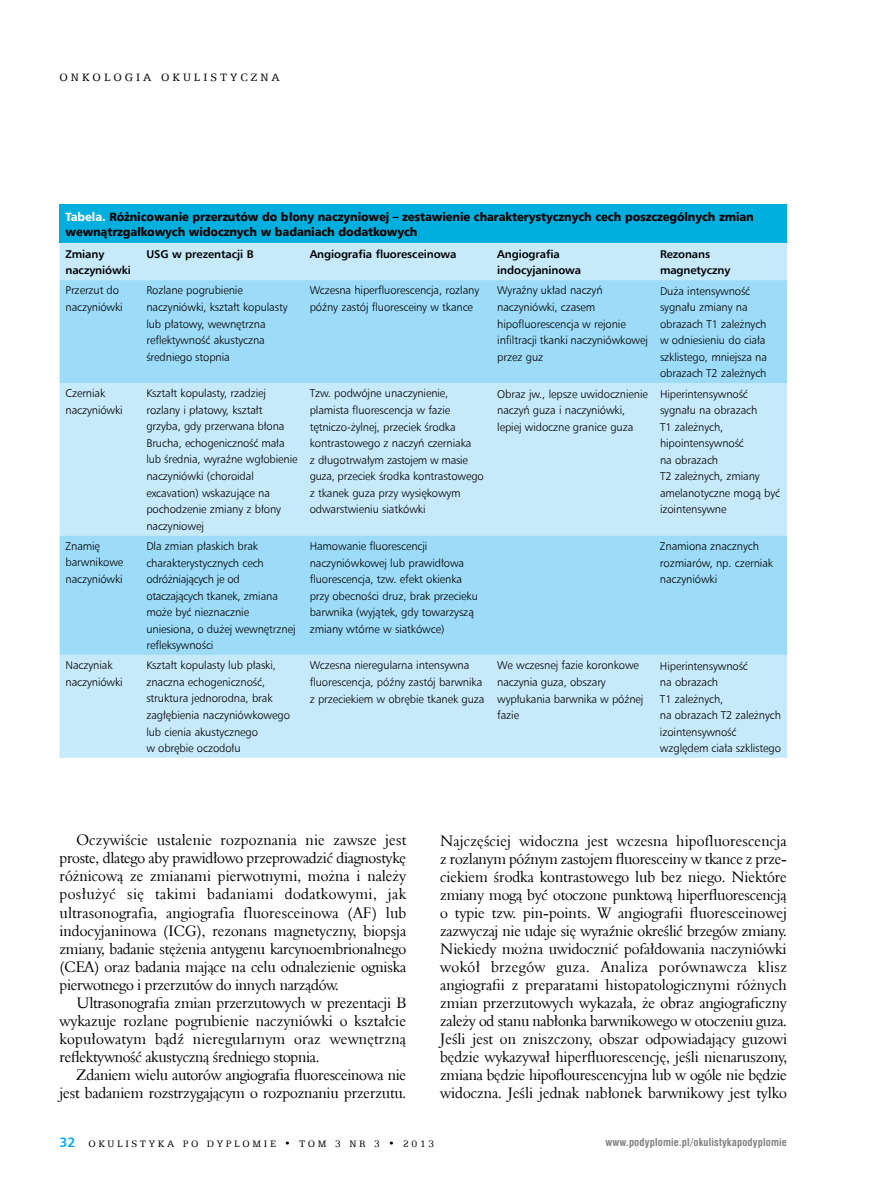
<style>
.page{position:relative;width:872px;height:1191px;background:#fff}
.page>*{position:absolute;margin:0;border:0;box-sizing:border-box;transform-origin:0 0}
.t1{font:15.6px/18px "Aldine 401 EU";letter-spacing:-.02em;color:#000;text-align:justify;scale:.96 1}
.t2{font:12px/15px "Humnst 777 Blk EU";letter-spacing:-.01em;color:#000;scale:.95 1}
.t3{font:12px "Egyptian 505 EU";letter-spacing:.25em;color:#000}
.t4{font:11.25px/16.5px "Humnst 777 Lt EU";letter-spacing:-.01em;color:#000}
.t5{font:700 11.25px/16.5px "Humnst 777 EU";letter-spacing:-.01em;color:#000}
.t6{font:700 10.5px "Swis 721 Cn EU";letter-spacing:.02em;color:#808285}
.t7{font:10.5px "Egyptian 505 EU";letter-spacing:.25em;color:#000}
.s1{color:#fff}
.s2{font-family:"Humnst 777 EU";font-weight:700;font-size:13.5px;color:#00aeef}
</style>
<div class="page">
<div style="left:60px;top:204px;width:727px;height:39px;background:#00afde"></div>
<div style="left:60px;top:243px;width:727px;height:515px;background:#c7eafb"></div>
<svg style="left:60px;top:280px;width:727px;height:375px;background:#aee1f9"></svg>
<p class="t3" style="left:60px;top:71px;width:222px">ONKOLOGIA OKULISTYCZNA</p>
<p class="t2" style="left:66px;top:209px;width:726px"><span class="s1">Tabela.</span> Różnicowanie przerzutów do błony naczyniowej – zestawienie charakterystycznych cech poszczególnych zmian wewnątrzgałkowych widocznych w badaniach dodatkowych</p>
<p class="t5" style="left:66px;top:245px;width:67px">Zmiany naczyniówki</p>
<p class="t5" style="left:146px;top:245px;width:109px">USG w prezentacji B</p>
<p class="t5" style="left:310px;top:245px;width:148px">Angiografia fluoresceinowa</p>
<p class="t5" style="left:497px;top:245px;width:85px">Angiografia indocyjaninowa</p>
<p class="t5" style="left:660px;top:245px;width:72px">Rezonans magnetyczny</p>
<p class="t4" style="left:66px;top:282px;width:59px">Przerzut do naczyniówki</p>
<p class="t4" style="left:146px;top:282px;width:143px">Rozlane pogrubienie naczyniówki, kształt kopulasty lub płatowy, wewnętrzna reflektywność akustyczna średniego stopnia</p>
<p class="t4" style="left:310px;top:282px;width:171px">Wczesna hiperfluorescencja, rozlany późny zastój fluoresceiny w tkance</p>
<p class="t4" style="left:497px;top:282px;width:152px">Wyraźny układ naczyń naczyniówki, czasem hipofluorescencja w rejonie infiltracji tkanki naczyniówkowej przez guz</p>
<p class="t4" style="left:660px;top:282px;width:109px">Duża intensywność sygnału zmiany na obrazach T1 zależnych w odniesieniu do ciała szklistego, mniejsza na obrazach T2 zależnych</p>
<p class="t4" style="left:66px;top:385px;width:59px">Czerniak naczyniówki</p>
<p class="t4" style="left:146px;top:385px;width:153px">Kształt kopulasty, rzadziej rozlany i płatowy, kształt grzyba, gdy przerwana błona<br>Brucha, echogeniczność mała lub średnia, wyraźne wgłobienie naczyniówki (choroidal excavation) wskazujące na pochodzenie zmiany z błony naczyniowej</p>
<p class="t4" style="left:310px;top:385px;width:176px">Tzw. podwójne unaczynienie, plamista fluorescencja w fazie tętniczo-żylnej, przeciek środka kontrastowego z naczyń czerniaka<br>z długotrwałym zastojem w masie guza, przeciek środka kontrastowego z tkanek guza przy wysiękowym odwarstwieniu siatkówki</p>
<p class="t4" style="left:497px;top:385px;width:152px">Obraz jw., lepsze uwidocznienie naczyń guza i naczyniówki, lepiej widoczne granice guza</p>
<p class="t4" style="left:660px;top:385px;width:122px">Hiperintensywność sygnału na obrazach<br>T1 zależnych, hipointensywność<br>na obrazach<br>T2 zależnych, zmiany amelanotyczne mogą być izointensywne</p>
<p class="t4" style="left:66px;top:537px;width:59px">Znamię barwnikowe naczyniówki</p>
<p class="t4" style="left:146px;top:537px;width:151px">Dla zmian płaskich brak charakterystycznych cech odróżniających je od otaczających tkanek, zmiana może być nieznacznie uniesiona, o dużej wewnętrznej refleksywności</p>
<p class="t4" style="left:310px;top:537px;width:170px">Hamowanie fluorescencji naczyniówkowej lub prawidłowa fluorescencja, tzw. efekt okienka przy obecności druz, brak przecieku barwnika (wyjątek, gdy towarzyszą zmiany wtórne w siatkówce)</p>
<p class="t4" style="left:660px;top:538px;width:115px">Znamiona znacznych rozmiarów, np. czerniak naczyniówki</p>
<p class="t4" style="left:66px;top:657px;width:59px">Naczyniak naczyniówki</p>
<p class="t4" style="left:146px;top:657px;width:145px">Kształt kopulasty lub płaski, znaczna echogeniczność, struktura jednorodna, brak zagłębienia naczyniówkowego lub cienia akustycznego<br>w obrębie oczodołu</p>
<p class="t4" style="left:310px;top:657px;width:176px">Wczesna nieregularna intensywna fluorescencja, późny zastój barwnika z przeciekiem w obrębie tkanek guza</p>
<p class="t4" style="left:497px;top:657px;width:148px">We wczesnej fazie koronkowe naczynia guza, obszary wypłukania barwnika w późnej fazie</p>
<p class="t4" style="left:660px;top:657px;width:122px">Hiperintensywność<br>na obrazach<br>T1 zależnych,<br>na obrazach T2 zależnych izointensywność względem ciała szklistego</p>
<p class="t1" style="left:60px;top:831px;width:363px;text-indent:17px">Oczywiście ustalenie rozpoznania nie zawsze jest proste, dlatego aby prawidłowo przeprowadzić diagnostykę różnicową ze zmianami pierwotnymi, można i należy posłużyć się takimi badaniami dodatkowymi, jak ultrasonografia, angiografia fluoresceinowa (AF) lub indocyjaninowa (ICG), rezonans magnetyczny, biopsja zmiany, badanie stężenia antygenu karcynoembrionalnego (CEA) oraz badania mające na celu odnalezienie ogniska pierwotnego i przerzutów do innych narządów.</p>
<h1 class="t1" style="left:60px;top:993px;width:362px;text-indent:17px">Ultrasonografia zmian przerzutowych w prezentacji B wykazuje rozlane pogrubienie naczyniówki o kształcie kopułowatym bądź nieregularnym oraz wewnętrzną reflektywność akustyczną średniego stopnia.</h1>
<h1 class="t1" style="left:60px;top:1065px;width:363px;text-align:right">Zdaniem wielu autorów angiografia fluoresceinowa nie jest badaniem rozstrzygającym o rozpoznaniu przerzutu.</h1>
<p class="t1" style="left:440px;top:831px;width:363px">Najczęściej widoczna jest wczesna hipofluorescencja z rozlanym późnym zastojem fluoresceiny w tkance z prze&shy;ciekiem środka kontrastowego lub bez niego. Niektóre zmiany mogą być otoczone punktową hiperfluorescencją o typie tzw. pin-points. W angiografii fluoresceinowej zazwyczaj nie udaje się wyraźnie określić brzegów zmiany.<br>Niekiedy można uwidocznić pofałdowania naczyniówki wokół brzegów guza. Analiza porównawcza klisz angiografii z preparatami histopatologicznymi różnych zmian przerzutowych wykazała, że obraz angiograficzny zależy od stanu nabłonka barwnikowego w otoczeniu guza.<br>Jeśli jest on zniszczony, obszar odpowiadający guzowi będzie wykazywał hiperfluorescencję, jeśli nienaruszony, zmiana będzie hipoflourescencyjna lub w ogóle nie będzie widoczna. Jeśli jednak nabłonek barwnikowy jest tylko</p>
<p class="t7" style="left:60px;top:1137px;width:376px"><span class="s2">32</span> OKULISTYKA PO DYPLOMIE • TOM 3 NR 3 • 2013</p>
<p class="t6" style="left:605px;top:1136px;width:183px">www.podyplomie.pl/okulistykapodyplomie</p>
</div>
